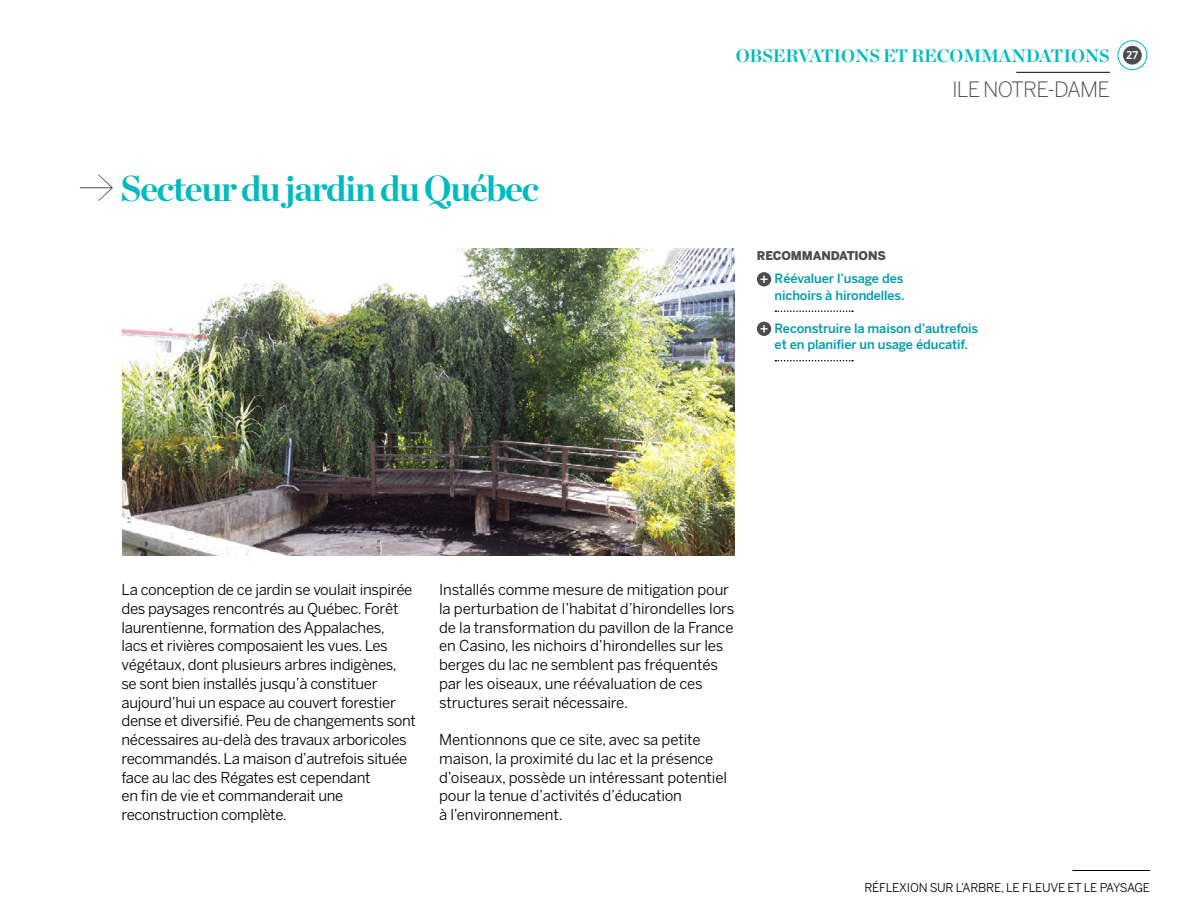
<style>
.page{position:relative;width:1188px;height:918px;background:#fff}
.page>*{position:absolute;margin:0;border:0;box-sizing:border-box;transform-origin:0 0}
.t1{font:700 36px "Chronicle Display";letter-spacing:-.04em;color:#00bbbd}
.t2{font:300 21px "Benton Sans";letter-spacing:-.04em;color:#4d4d4f}
.t3{font:700 18px "Chronicle Display";letter-spacing:-.01em;color:#00bbbd}
.t4{font:15px/18.8px "Benton Sans";letter-spacing:-.02em;color:#000}
.t5{font:500 12.75px/16.5px "Benton Sans";letter-spacing:-.01em;color:#009aaf}
.t6{font:12px "Benton Sans";letter-spacing:-.02em;color:#000}
.t7{font:900 12px "Benton Sans";letter-spacing:-.01em;color:#4d4d4f}
.s1{font-family:"Apex Sans";font-size:10.5px;color:#fff}
</style>
<div class="page">
<div style="left:1118px;top:41px;width:29px;height:29px;border:1px solid #00bbbd;border-radius:50%"></div>
<div style="left:1123px;top:46px;width:19px;height:19px;background:#4d4d4f;border-radius:50%"></div>
<hr style="left:1072px;top:870px;width:78px;height:1px;background:#000">
<svg style="left:80px;top:174px;width:33px;height:27px"></svg>
<div style="left:757px;top:272px;width:14px;height:14px;background:#4d4d4f;border-radius:50%"></div>
<svg style="left:760px;top:276px;width:8px;height:7px"></svg>
<svg style="left:775px;top:310px;width:78px;height:2px"></svg>
<div style="left:757px;top:322px;width:14px;height:14px;background:#4d4d4f;border-radius:50%"></div>
<svg style="left:760px;top:325px;width:8px;height:7px"></svg>
<svg style="left:775px;top:360px;width:78px;height:1px"></svg>
<hr style="left:1016px;top:72px;width:94px;height:1px;background:#000">
<img style="left:121px;top:248px;width:614px;height:307px">
<p class="t3" style="left:736px;top:41px;width:63px">OBSERVA</p>
<p class="t3" style="left:821px;top:41px;width:319px">TIONS ET RECOMMANDATIONS <span class="s1">27</span></p>
<h1 class="t1" style="left:120px;top:160px;width:420px">Secteur du jardin du Québec</h1>
<h2 class="t2" style="left:952px;top:77px;width:159px">Ile NOTRE-DAME</h2>
<p class="t7" style="left:757px;top:249px;width:131px">RECOMMANDATIONS</p>
<p class="t5" style="left:775px;top:270px;width:131px">Réévaluer l’usage des nichoirs à hirondelles.</p>
<p class="t5" style="left:775px;top:320px;width:205px">Reconstruire la maison d’autrefois et en planifier un usage éducatif.</p>
<p class="t4" style="left:122px;top:580px;width:296px">La conception de ce jardin se voulait inspirée des paysages rencontrés au Québec. Forêt laurentienne, formation des Appalaches,<br>lacs et rivières composaient les vues. Les végétaux, dont plusieurs arbres indigènes,<br>se sont bien installés jusqu’à constituer aujourd’hui un espace au couvert forestier dense et diversifié. Peu de changements sont nécessaires au-delà des travaux arboricoles recommandés. La maison d’autrefois située face au lac des Régates est cependant<br>en fin de vie et commanderait une reconstruction complète.</p>
<p class="t4" style="left:439px;top:580px;width:297px">Installés comme mesure de mitigation pour la perturbation de l’habitat d’hirondelles lors de la transformation du pavillon de la France en Casino, les nichoirs d’hirondelles sur les berges du lac ne semblent pas fréquentés par les oiseaux, une réévaluation de ces structures serait nécessaire.</p>
<p class="t4" style="left:439px;top:730px;width:289px">Mentionnons que ce site, avec sa petite maison, la proximité du lac et la présence d’oiseaux, possède un intéressant potentiel pour la tenue d’activités d’éducation<br>à l’environnement.</p>
<p class="t6" style="left:864px;top:880px;width:287px">réflexion sur l’arbre, le fleuve et le paysage</p>
</div>
